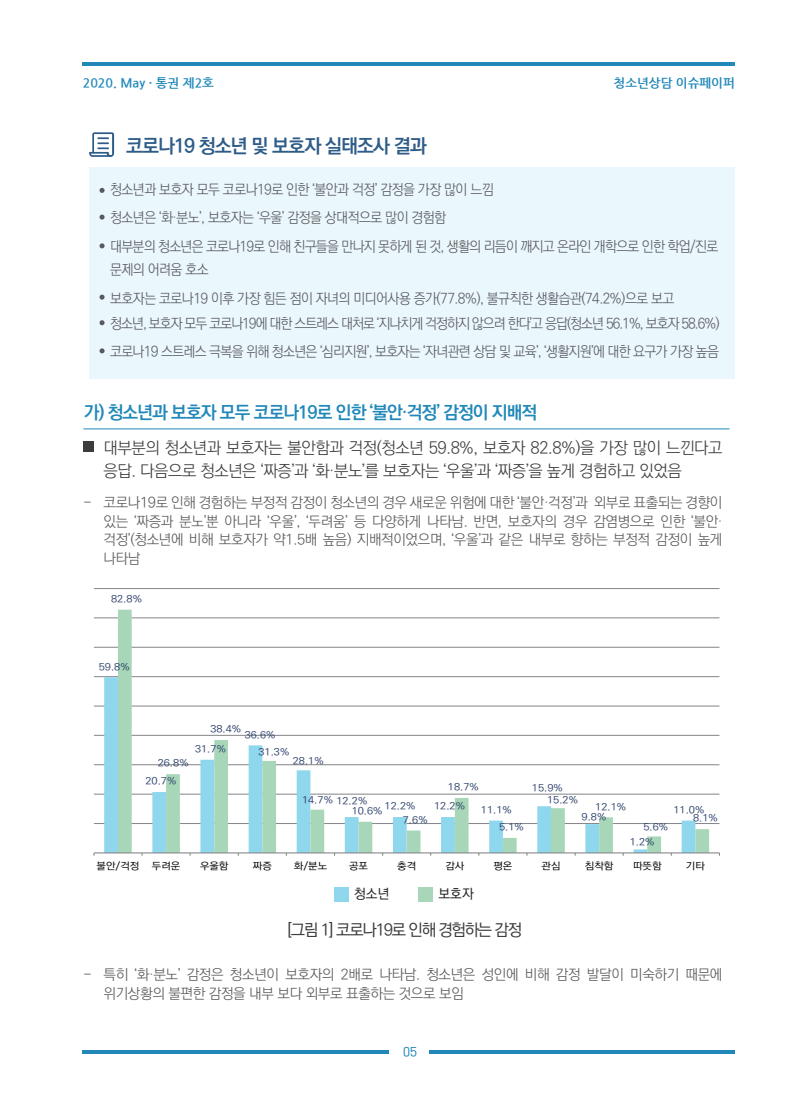
<style>
.page{position:relative;width:808px;height:1106px;background:#fff}
.page>*{position:absolute;margin:0;border:0;box-sizing:border-box;transform-origin:0 0}
.t1{font:700 19.5px "Ko Pub World Dotum";letter-spacing:-.05em;color:#2e5c88}
.t2{font:700 18px "Ko Pub World Dotum";letter-spacing:-.05em;color:#2188b9}
.t3{font:300 16.5px/22.5px "Ko Pub World Dotum";letter-spacing:-.025em;color:#3c3c3d}
.t4{font:500 16.5px "Ko Pub World Dotum";letter-spacing:-.075em;color:#3c3c3d}
.t5{font:300 14.4px/18.8px "Ko Pub World Dotum";letter-spacing:-.04em;color:#5a5a5d;text-align:justify}
.t6{font:300 14.4px/27.3px "Ko Pub World Dotum";letter-spacing:-.04em;color:#5a5a5d;scale:.95 1}
.t7{font:300 14.4px/25.7px "Ko Pub World Dotum";letter-spacing:-.075em;color:#5a5a5d;scale:.95 1}
.t8{font:500 13.5px "Ko Pub World Dotum";color:#231f20}
.t9{font:700 12.45px "Nanum Gothic";color:#2188b9}
.t10{font:10.95px "TT Omni Gothic M";color:#2188b9}
.t11{font:500 9.9px "Ko Pub Dotum";color:#30446e;scale:1.11 1}
.t12{font:500 9.9px "Ko Pub Dotum";color:#030303;scale:1.11 1}
</style>
<div class="page">
<hr style="left:83px;top:63px;width:652px;height:3px;background:#2188b9">
<hr style="left:83px;top:1050px;width:652px;height:3px;background:#2188b9">
<div style="left:390px;top:1043px;width:39px;height:18px;background:#fff"></div>
<div style="left:89px;top:167px;width:645px;height:211px;background:#eaf7fd"></div>
<svg style="left:100px;top:188px;width:5px;height:5px"></svg>
<svg style="left:100px;top:214px;width:5px;height:6px"></svg>
<svg style="left:100px;top:243px;width:5px;height:5px"></svg>
<svg style="left:100px;top:294px;width:5px;height:6px"></svg>
<svg style="left:100px;top:320px;width:5px;height:5px"></svg>
<svg style="left:100px;top:348px;width:5px;height:5px"></svg>
<hr style="left:83px;top:428px;width:646px;height:1px;background:#2188b9">
<div style="left:83px;top:441px;width:10px;height:10px;background:#3c3c3d"></div>
<hr style="left:94px;top:588px;width:625px;height:1px;background:#838588">
<hr style="left:94px;top:617px;width:625px;height:1px;background:#838588">
<hr style="left:94px;top:647px;width:625px;height:1px;background:#838588">
<hr style="left:94px;top:676px;width:625px;height:1px;background:#838588">
<hr style="left:94px;top:705px;width:625px;height:1px;background:#838588">
<hr style="left:94px;top:735px;width:625px;height:1px;background:#838588">
<hr style="left:94px;top:764px;width:625px;height:1px;background:#838588">
<hr style="left:94px;top:793px;width:625px;height:1px;background:#838588">
<hr style="left:94px;top:823px;width:625px;height:1px;background:#838588">
<svg style="left:104px;top:677px;width:14px;height:175px;background:#90d7ed"></svg>
<svg style="left:118px;top:609px;width:591px;height:243px"></svg>
<hr style="left:94px;top:852px;width:625px;height:1px;background:#838588">
<div style="left:334px;top:886px;width:15px;height:15px;background:#8fd7ed"></div>
<div style="left:418px;top:886px;width:15px;height:15px;background:#a7d7b8"></div>
<svg style="left:89px;top:132px;width:25px;height:25px"></svg>
<p class="t9" style="left:83px;top:77px;width:133px">2020. May · 통권 제2호</p>
<p class="t9" style="left:614px;top:76px;width:123px">청소년상담 이슈페이퍼</p>
<h1 class="t1" style="left:126px;top:131px;width:302px">코로나19 청소년 및 보호자 실태조사 결과</h1>
<p class="t6" style="left:110px;top:177px;width:405px">청소년과 보호자 모두 코로나19로 인한 ‘불안과 걱정’ 감정을 가장 많이 느낌 청소년은 ‘화·분노’, 보호자는 ‘우울’ 감정을 상대적으로 많이 경험함</p>
<p class="t6" style="left:110px;top:235px;width:642px;line-height:23.2px">대부분의 청소년은 코로나19로 인해 친구들을 만나지 못하게 된 것, 생활의 리듬이 깨지고 온라인 개학으로 인한 학업/진로 문제의 어려움 호소</p>
<p class="t7" style="left:110px;top:286px;width:643px">보호자는 코로나19 이후 가장 힘든 점이 자녀의 미디어사용 증가(77.8%), 불규칙한 생활습관(74.2%)으로 보고<br>청소년, 보호자 모두 코로나19에 대한 스트레스 대처로 ‘지나치게 걱정하지 않으려 한다’고 응답(청소년 56.1%, 보호자 58.6%)</p>
<p class="t6" style="left:110px;top:339px;width:642px">코로나19 스트레스 극복을 위해 청소년은 ‘심리지원’, 보호자는 ‘자녀관련 상담 및 교육’, ‘생활지원’에 대한 요구가 가장 높음</p>
<p class="t2" style="left:84px;top:400px;width:455px">가) 청소년과 보호자 모두 코로나19로 인한 ‘불안·걱정’ 감정이 지배적</p>
<p class="t3" style="left:104px;top:437px;width:620px">대부분의 청소년과 보호자는 불안함과 걱정(청소년 59.8%, 보호자 82.8%)을 가장 많이 느낀다고 응답. 다음으로 청소년은 ‘짜증’과 ‘화·분노’를 보호자는 ‘우울’과 ‘짜증’을 높게 경험하고 있었음</p>
<p class="t5" style="left:104px;top:493px;width:620px">코로나19로 인해 경험하는 부정적 감정이 청소년의 경우 새로운 위험에 대한 ‘불안·걱정’과 외부로 표출되는 경향이 있는 ‘짜증과 분노’뿐 아니라 ‘우울’, ‘두려움’ 등 다양하게 나타남. 반면, 보호자의 경우 감염병으로 인한 ‘불안· 걱정’(청소년에 비해 보호자가 약1.5배 높음) 지배적이었으며, ‘우울’과 같은 내부로 향하는 부정적 감정이 높게 나타남</p>
<p class="t5" style="left:83px;top:493px;width:10px">-</p>
<p class="t11" style="left:111px;top:594px;width:30px">82.8%</p>
<p class="t11" style="left:99px;top:661px;width:30px">59.8%</p>
<p class="t11" style="left:210px;top:724px;width:30px">38.4%</p>
<p class="t11" style="left:245px;top:729px;width:30px">36.6%</p>
<p class="t11" style="left:195px;top:744px;width:30px">31.7%</p>
<p class="t11" style="left:158px;top:758px;width:30px">26.8%</p>
<p class="t11" style="left:145px;top:776px;width:30px">20.7%</p>
<p class="t11" style="left:258px;top:746px;width:30px">31.3%</p>
<p class="t11" style="left:293px;top:756px;width:30px">28.1%</p>
<p class="t11" style="left:302px;top:795px;width:60px">14.7% 12.2%</p>
<p class="t11" style="left:448px;top:782px;width:30px">18.7%</p>
<p class="t11" style="left:385px;top:801px;width:30px">12.2%</p>
<p class="t11" style="left:434px;top:801px;width:30px">12.2%</p>
<p class="t11" style="left:481px;top:805px;width:30px">11.1%</p>
<p class="t11" style="left:352px;top:806px;width:30px">10.6%</p>
<p class="t11" style="left:403px;top:815px;width:24px">7.6%</p>
<p class="t11" style="left:499px;top:822px;width:24px">5.1%</p>
<p class="t11" style="left:532px;top:783px;width:30px">15.9%</p>
<p class="t11" style="left:547px;top:795px;width:30px">15.2%</p>
<p class="t11" style="left:595px;top:801px;width:30px">12.1%</p>
<p class="t11" style="left:581px;top:811px;width:24px">9.8%</p>
<p class="t11" style="left:673px;top:805px;width:30px">11.0%</p>
<p class="t11" style="left:693px;top:813px;width:24px">8.1%</p>
<p class="t11" style="left:643px;top:822px;width:24px">5.6%</p>
<p class="t11" style="left:630px;top:836px;width:24px">1.2%</p>
<p class="t12" style="left:97px;top:860px;width:40px">불안/걱정</p>
<p class="t12" style="left:152px;top:860px;width:27px">두려운</p>
<p class="t12" style="left:200px;top:860px;width:27px">우울함</p>
<p class="t12" style="left:253px;top:860px;width:19px">짜증</p>
<p class="t12" style="left:294px;top:860px;width:32px">화/분노</p>
<p class="t12" style="left:349px;top:860px;width:19px">공포</p>
<p class="t12" style="left:397px;top:860px;width:19px">충격</p>
<p class="t12" style="left:445px;top:860px;width:19px">감사</p>
<p class="t12" style="left:493px;top:860px;width:19px">평온</p>
<p class="t12" style="left:542px;top:860px;width:19px">관심</p>
<p class="t12" style="left:585px;top:860px;width:27px">침착함</p>
<p class="t12" style="left:633px;top:860px;width:27px">따뜻함</p>
<p class="t12" style="left:686px;top:860px;width:19px">기타</p>
<p class="t8" style="left:354px;top:884px;width:37px">청소년</p>
<p class="t8" style="left:438px;top:884px;width:37px">보호자</p>
<p class="t5" style="left:83px;top:965px;width:10px">-</p>
<p class="t4" style="left:287px;top:918px;width:236px">[그림 1] 코로나19로 인해 경험하는 감정</p>
<p class="t5" style="left:104px;top:965px;width:620px">특히 ‘화·분노’ 감정은 청소년이 보호자의 2배로 나타남. 청소년은 성인에 비해 감정 발달이 미숙하기 때문에 위기상황의 불편한 감정을 내부 보다 외부로 표출하는 것으로 보임</p>
<p class="t10" style="left:403px;top:1046px;width:15px">05</p>
</div>
